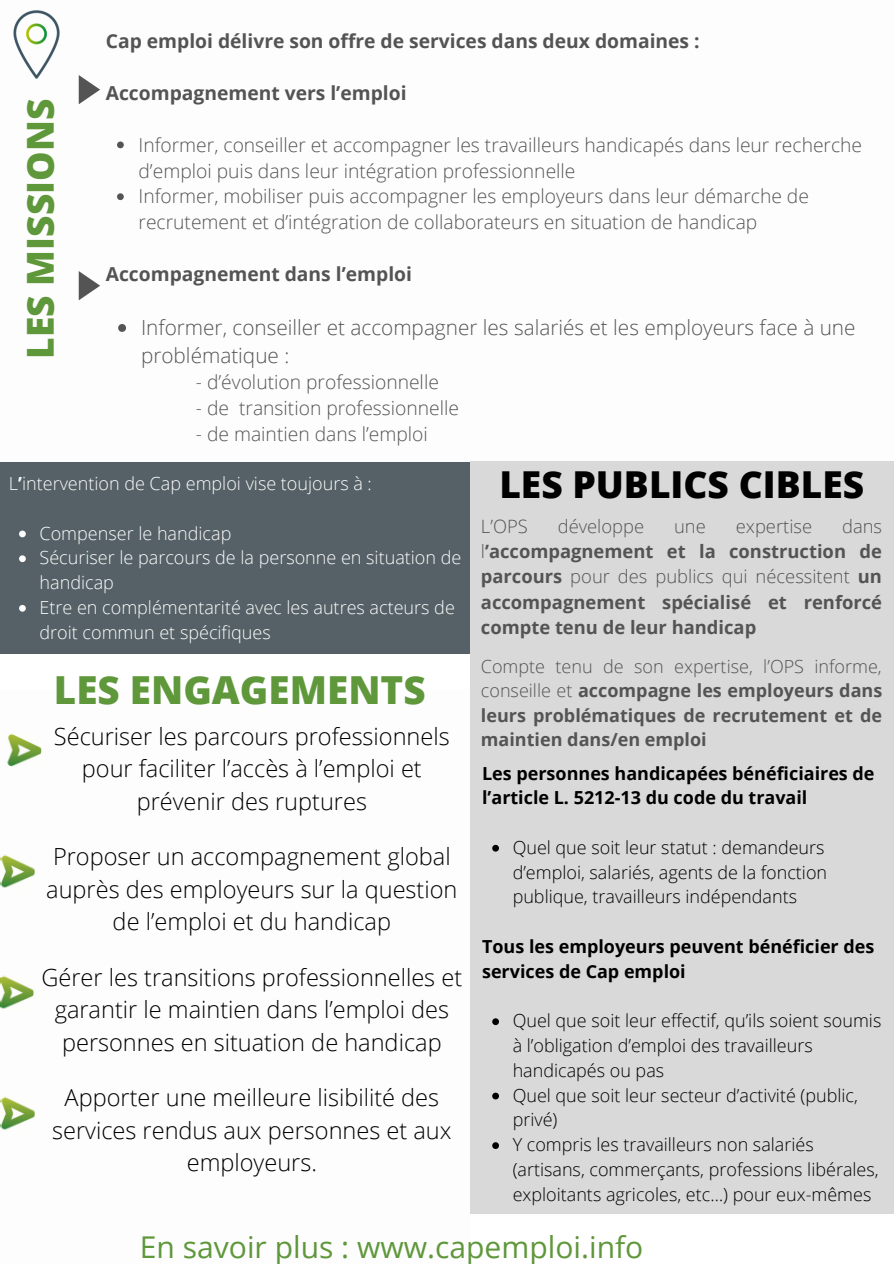
<style>
.page{position:relative;width:894px;height:1264px;background:#fff}
.page>*{position:absolute;margin:0;border:0;box-sizing:border-box;transform-origin:0 0}
.t1{font:800 38.55px "Open Sans";color:#5f973b}
.t2{font:800 37.05px "Open Sans";color:#000}
.t3{font:800 37.05px "Open Sans";color:#5f973b}
.t4{font:30px "Open Sans";color:#5f973b}
.t5{font:300 23.55px/32.7px "Open Sans";color:#000;text-align:center}
.t6{font:300 20.7px/28.2px "Open Sans";color:#545454}
.t7{font:300 19.2px/26px "Open Sans";color:#545454}
.t8{font:700 19.2px "Open Sans";color:#545454}
.t9{font:700 18.3px/25.3px "Open Sans";color:#545454;text-align:justify}
.t10{font:300 18.3px "Open Sans";color:#545454}
.t11{font:300 18px/24.8px "Open Sans";color:#000}
.t12{font:300 18px/24.8px "Open Sans";color:#fdfdfd}
.t13{font:700 18px/24.5px "Open Sans";color:#545454;text-align:justify}
.t14{font:700 18px/24.8px "Open Sans";color:#000}
.s1{font-weight:700}
.s2{font-weight:300}
</style>
<div class="page">
<svg style="left:79px;top:271px;width:21px;height:29px"></svg>
<div style="left:0;top:462px;width:486px;height:191px;background:#556166"></div>
<div style="left:470px;top:461px;width:423px;height:752px;background:#d9d9d9"></div>
<img style="left:7px;top:734px;width:35px;height:33px">
<img style="left:0;top:854px;width:35px;height:34px">
<img style="left:0;top:975px;width:34px;height:34px">
<img style="left:0;top:1096px;width:35px;height:34px">
<img style="left:13px;top:10px;width:86px;height:95px">
<svg style="left:19px;top:530px;width:7px;height:7px"></svg>
<svg style="left:19px;top:555px;width:7px;height:7px"></svg>
<svg style="left:19px;top:605px;width:7px;height:6px"></svg>
<svg style="left:492px;top:844px;width:7px;height:7px"></svg>
<svg style="left:492px;top:1018px;width:7px;height:7px"></svg>
<svg style="left:492px;top:1092px;width:7px;height:7px"></svg>
<svg style="left:492px;top:1142px;width:7px;height:6px"></svg>
<svg style="left:117px;top:141px;width:7px;height:7px"></svg>
<svg style="left:117px;top:193px;width:7px;height:7px"></svg>
<svg style="left:118px;top:324px;width:8px;height:8px"></svg>
<p class="t3" style="left:14px;top:358px;width:261px;rotate:-90deg">LES MISSIONS</p>
<p class="t8" style="left:106px;top:27px;width:595px">Cap emploi délivre son offre de services dans deux domaines :</p>
<p class="t8" style="left:106px;top:79px;width:302px">Accompagnement vers l’emploi</p>
<p class="t7" style="left:138px;top:131px;width:725px">Informer, conseiller et accompagner les travailleurs handicapés dans leur recherche d’emploi puis dans leur intégration professionnelle</p>
<p class="t7" style="left:138px;top:183px;width:671px">Informer, mobiliser puis accompagner les employeurs dans leur démarche de recrutement et d’intégration de collaborateurs en situation de handicap</p>
<p class="t8" style="left:106px;top:261px;width:308px">Accompagnement dans l’emploi</p>
<p class="t6" style="left:141px;top:313px;width:715px">Informer, conseiller et accompagner les salariés et les employeurs face à une problématique :</p>
<p class="t7" style="left:196px;top:369px;width:244px">- d’évolution professionnelle</p>
<p class="t7" style="left:196px;top:395px;width:265px">- de transition professionnelle</p>
<p class="t7" style="left:196px;top:421px;width:233px">- de maintien dans l’emploi</p>
<p class="t12" style="left:9px;top:470px;width:364px">L<span class="s1">’</span>intervention de Cap emploi vise toujours à :</p>
<p class="t12" style="left:40px;top:520px;width:193px">Compenser le handicap</p>
<p class="t12" style="left:40px;top:545px;width:423px">Sécuriser le parcours de la personne en situation de handicap</p>
<p class="t12" style="left:40px;top:594px;width:417px">Etre en complémentarité avec les autres acteurs de droit commun et spécifiques</p>
<p class="t1" style="left:54px;top:663px;width:373px">LES ENGAGEMENTS</p>
<p class="t5" style="left:54px;top:719px;width:397px">Sécuriser les parcours professionnels pour faciliter l’accès à l’emploi et prévenir des ruptures</p>
<p class="t5" style="left:46px;top:839px;width:412px">Proposer un accompagnement global auprès des employeurs sur la question de l’emploi et du handicap</p>
<p class="t5" style="left:41px;top:960px;width:422px">Gérer les transitions professionnelles et garantir le maintien dans l’emploi des personnes en situation de handicap</p>
<p class="t5" style="left:52px;top:1080px;width:401px">Apporter une meilleure lisibilité des services rendus aux personnes et aux employeurs.</p>
<p class="t2" style="left:499px;top:458px;width:366px">LES PUBLICS CIBLES</p>
<p class="t10" style="left:481px;top:513px;width:48px">L’OPS</p>
<p class="t10" style="left:557px;top:513px;width:88px">développe</p>
<p class="t10" style="left:674px;top:513px;width:33px">une</p>
<p class="t10" style="left:735px;top:513px;width:78px">expertise</p>
<p class="t9" style="left:481px;top:513px;width:402px;text-indent:361px"><span class="s2">dans l</span>’accompagnement et la construction de parcours <span class="s2">pour des publics qui nécessitent</span> un accompagnement spécialisé et renforcé compte tenu de leur handicap</p>
<p class="t13" style="left:481px;top:653px;width:403px"><span class="s2">Compte tenu de son expertise, l’OPS informe, conseille et</span> accompagne les employeurs dans leurs problématiques de recrutement et de maintien dans/en emploi</p>
<p class="t14" style="left:482px;top:760px;width:394px">Les personnes handicapées bénéficiaires de l’article L. 5212-13 du code du travail</p>
<p class="t11" style="left:512px;top:834px;width:316px">Quel que soit leur statut : demandeurs d’emploi, salariés, agents de la fonction publique, travailleurs indépendants</p>
<p class="t14" style="left:482px;top:933px;width:393px">Tous les employeurs peuvent bénéficier des services de Cap emploi</p>
<p class="t11" style="left:512px;top:1007px;width:370px">Quel que soit leur effectif, qu’ils soient soumis à l’obligation d’emploi des travailleurs handicapés ou pas</p>
<p class="t11" style="left:512px;top:1082px;width:347px">Quel que soit leur secteur d’activité (public, privé)</p>
<p class="t11" style="left:512px;top:1131px;width:367px">Y compris les travailleurs non salariés (artisans, commerçants, professions libérales, exploitants agricoles, etc…) pour eux-mêmes</p>
<p class="t4" style="left:140px;top:1225px;width:505px">En savoir plus : www.capemploi.info</p>
</div>
